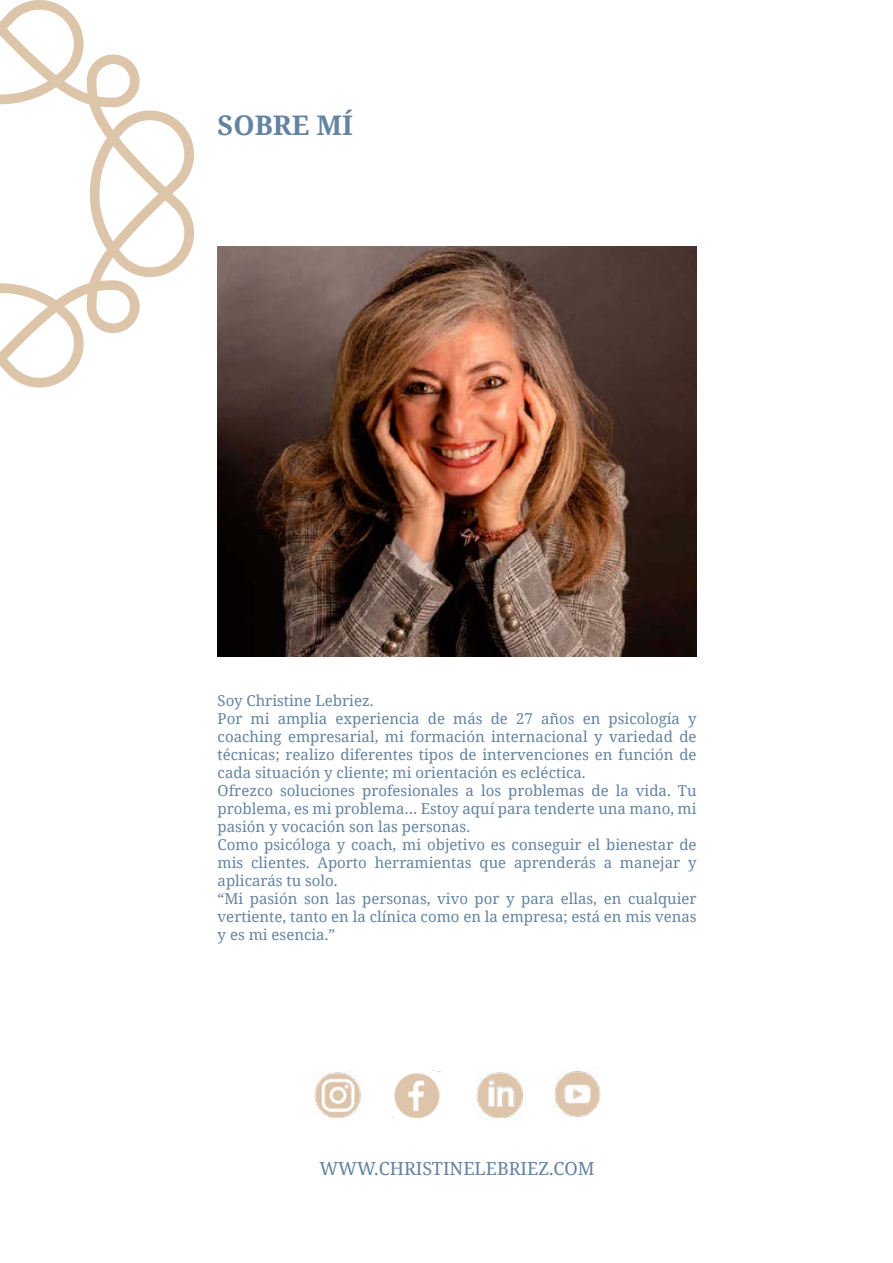
<style>
.page{position:relative;width:893px;height:1263px;background:#fff}
.page>*{position:absolute;margin:0;border:0;box-sizing:border-box;transform-origin:0 0}
.t1{font:700 27px "Noto Serif";color:#6383a1}
.t2{font:18px "Noto Serif";color:#6383a1}
.t3{font:15px/18px "Noto Serif";color:#6383a1}
</style>
<div class="page">
<svg style="left:0;top:0;width:194px;height:388px"></svg>
<img style="left:218px;top:247px;width:479px;height:409px">
<img style="left:314px;top:1072px;width:49px;height:46px">
<img style="left:392px;top:1070px;width:50px;height:49px">
<img style="left:474px;top:1070px;width:49px;height:49px">
<img style="left:554px;top:1069px;width:47px;height:49px">
<h1 class="t1" style="left:218px;top:107px;width:137px">SOBRE MÍ</h1>
<p class="t3" style="left:218px;top:691px;width:480px">Soy Christine Lebriez.<br>Por mi amplia experiencia de más de 27 años en psicología y coaching empresarial, mi formación internacional y variedad de técnicas; realizo diferentes tipos de intervenciones en función de cada situación y cliente; mi orientación es ecléctica.<br>Ofrezco soluciones profesionales a los problemas de la vida. Tu problema, es mi problema… Estoy aquí para tenderte una mano, mi pasión y vocación son las personas.<br>Como psicóloga y coach, mi objetivo es conseguir el bienestar de mis clientes. Aporto herramientas que aprenderás a manejar y aplicarás tu solo.<br>“Mi pasión son las personas, vivo por y para ellas, en cualquier vertiente, tanto en la clínica como en la empresa; está en mis venas y es mi esencia.”</p>
<p class="t2" style="left:319px;top:1156px;width:277px">WWW.CHRISTINELEBRIEZ.COM</p>
</div>
